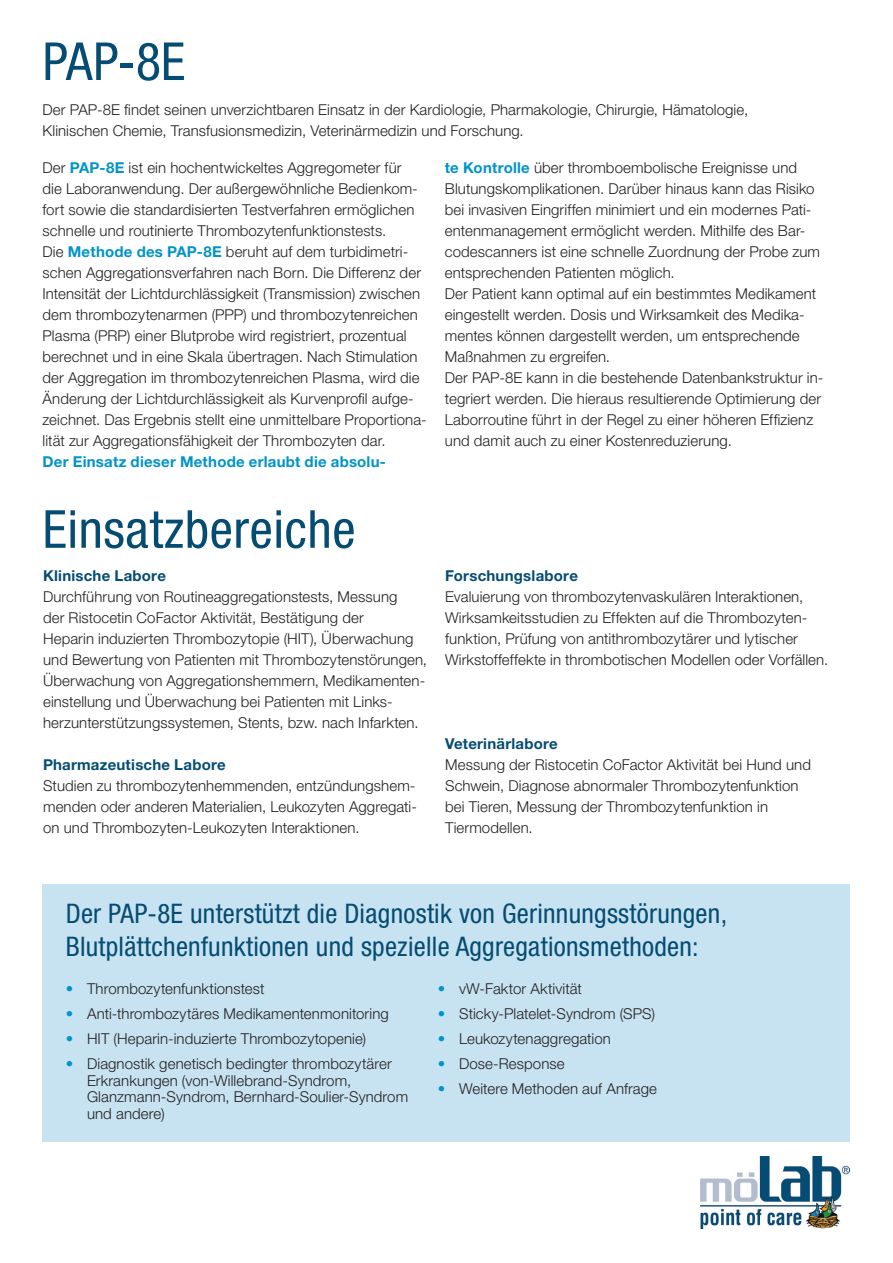
<style>
.page{position:relative;width:893px;height:1263px;background:#fff}
.page>*{position:absolute;margin:0;border:0;box-sizing:border-box;transform-origin:0 0}
.t1{font:condensed 52.5px "Helvetica Neue LT Std";letter-spacing:.01em;color:#054c72}
.t2{font:condensed 27px/33px "Helvetica Neue LT Std";letter-spacing:.01em;color:#054c72}
.t3{font:300 15px/21px "Helvetica Neue LT Std";letter-spacing:.005em;color:#231f20}
.t4{font:700 15px "Helvetica Neue LT Std";letter-spacing:.015em;color:#054c72}
.t5{font:700 15px "Helvetica Neue LT Std";letter-spacing:.015em;color:#0094c8}
.s1{font-weight:700;color:#0094c8}
.s2{color:#0094c8}
</style>
<div class="page">
<div style="left:43px;top:884px;width:807px;height:258px;background:#c7e2f1"></div>
<img style="left:701px;top:1157px;width:149px;height:71px">
<h1 class="t1" style="left:43px;top:31px;width:144px">PAP-8E</h1>
<p class="t3" style="left:43px;top:99px;width:707px">Der PAP-8E findet seinen unverzichtbaren Einsatz in der Kardiologie, Pharmakologie, Chirurgie, Hämatologie,<br>Klinischen Chemie, Transfusionsmedizin, Veterinärmedizin und Forschung.</p>
<p class="t3" style="left:43px;top:157px;width:386px">Der <span class="s1">PAP-8E</span> ist ein hochentwickeltes Aggregometer für<br>die Laboranwendung. Der außergewöhnliche Bedienkom&shy;fort sowie die standardisierten Testverfahren ermöglichen schnelle und routinierte Thrombozytenfunktionstests.<br>Die <span class="s1">Methode des PAP-8E</span> beruht auf dem turbidimetri&shy;schen Aggregationsverfahren nach Born. Die Differenz der Intensität der Lichtdurchlässigkeit (Transmission) zwischen dem thrombozytenarmen (PPP) und thrombozytenreichen Plasma (PRP) einer Blutprobe wird registriert, prozentual berechnet und in eine Skala übertragen. Nach Stimulation der Aggregation im thrombozytenreichen Plasma, wird die Änderung der Lichtdurchlässigkeit als Kurvenprofil aufge&shy;zeichnet. Das Ergebnis stellt eine unmittelbare Proportiona&shy;lität zur Aggregationsfähigkeit der Thrombozyten dar.</p>
<p class="t5" style="left:43px;top:453px;width:345px">Der Einsatz dieser Methode erlaubt die absolu-</p>
<h1 class="t1" style="left:43px;top:499px;width:315px">Einsatzbereiche</h1>
<p class="t4" style="left:43px;top:566px;width:124px">Klinische Labore</p>
<p class="t3" style="left:43px;top:585px;width:386px">Durchführung von Routineaggregationstests, Messung<br>der Ristocetin CoFactor Aktivität, Bestätigung der<br>Heparin induzierten Thrombozytopie (HIT), Überwachung und Bewertung von Patienten mit Thrombozytenstörungen, Überwachung von Aggregationshemmern, Medikamenten&shy;einstellung und Überwachung bei Patienten mit Links&shy;herzunterstützungssystemen, Stents, bzw. nach Infarkten.</p>
<p class="t4" style="left:43px;top:755px;width:184px">Pharmazeutische Labore</p>
<p class="t3" style="left:43px;top:775px;width:375px;text-align:justify">Studien zu thrombozytenhemmenden, entzündungshem&shy;menden oder anderen Materialien, Leukozyten Aggregati&shy;on und Thrombozyten-Leukozyten Interaktionen.</p>
<p class="t3" style="left:445px;top:157px;width:380px"><span class="s1">te Kontrolle</span> über thromboembolische Ereignisse und Blutungskomplikationen. Darüber hinaus kann das Risiko bei invasiven Eingriffen minimiert und ein modernes Pati&shy;entenmanagement ermöglicht werden. Mithilfe des Bar&shy;codescanners ist eine schnelle Zuordnung der Probe zum entsprechenden Patienten möglich.<br>Der Patient kann optimal auf ein bestimmtes Medikament eingestellt werden. Dosis und Wirksamkeit des Medika&shy;mentes können dargestellt werden, um entsprechende Maßnahmen zu ergreifen.<br>Der PAP-8E kann in die bestehende Datenbankstruktur in&shy;tegriert werden. Die hieraus resultierende Optimierung der Laborroutine führt in der Regel zu einer höheren Effizienz und damit auch zu einer Kostenreduzierung.</p>
<p class="t4" style="left:445px;top:566px;width:134px">Forschungslabore</p>
<p class="t3" style="left:445px;top:585px;width:385px">Evaluierung von thrombozytenvaskulären Interaktionen, Wirksamkeitsstudien zu Effekten auf die Thrombozyten&shy;funktion, Prüfung von antithrombozytärer und lytischer Wirkstoffeffekte in thrombotischen Modellen oder Vorfällen.</p>
<p class="t4" style="left:445px;top:734px;width:114px">Veterinärlabore</p>
<p class="t3" style="left:445px;top:754px;width:367px">Messung der Ristocetin CoFactor Aktivität bei Hund und Schwein, Diagnose abnormaler Thrombozytenfunktion bei Tieren, Messung der Thrombozytenfunktion in Tiermodellen.</p>
<h2 class="t2" style="left:66px;top:897px;width:663px">Der PAP-8E unterstützt die Diagnostik von Gerinnungsstörungen,<br>Blutplättchenfunktionen und spezielle Aggregationsmethoden:</h2>
<p class="t3" style="left:66px;top:978px;width:200px"><span class="s2">•</span> Thrombozytenfunktionstest</p>
<p class="t3" style="left:66px;top:1003px;width:325px"><span class="s2">•</span> Anti-thrombozytäres Medikamentenmonitoring</p>
<p class="t3" style="left:66px;top:1028px;width:302px"><span class="s2">•</span> HIT (Heparin-induzierte Thrombozytopenie)</p>
<p class="t3" style="left:87px;top:1055px;width:323px;line-height:16.5px;text-indent:-21px"><span class="s2">•</span> Diagnostik genetisch bedingter thrombozytärer Erkrankungen (von-Willebrand-Syndrom, Glanzmann-Syndrom, Bernhard-Soulier-Syndrom und andere)</p>
<p class="t3" style="left:438px;top:978px;width:146px"><span class="s2">•</span> vW-Faktor Aktivität</p>
<p class="t3" style="left:438px;top:1003px;width:219px"><span class="s2">•</span> Sticky-Platelet-Syndrom (SPS)</p>
<p class="t3" style="left:438px;top:1028px;width:175px"><span class="s2">•</span> Leukozytenaggregation</p>
<p class="t3" style="left:438px;top:1053px;width:128px"><span class="s2">•</span> Dose-Response</p>
<p class="t3" style="left:438px;top:1078px;width:221px"><span class="s2">•</span> Weitere Methoden auf Anfrage</p>
</div>
